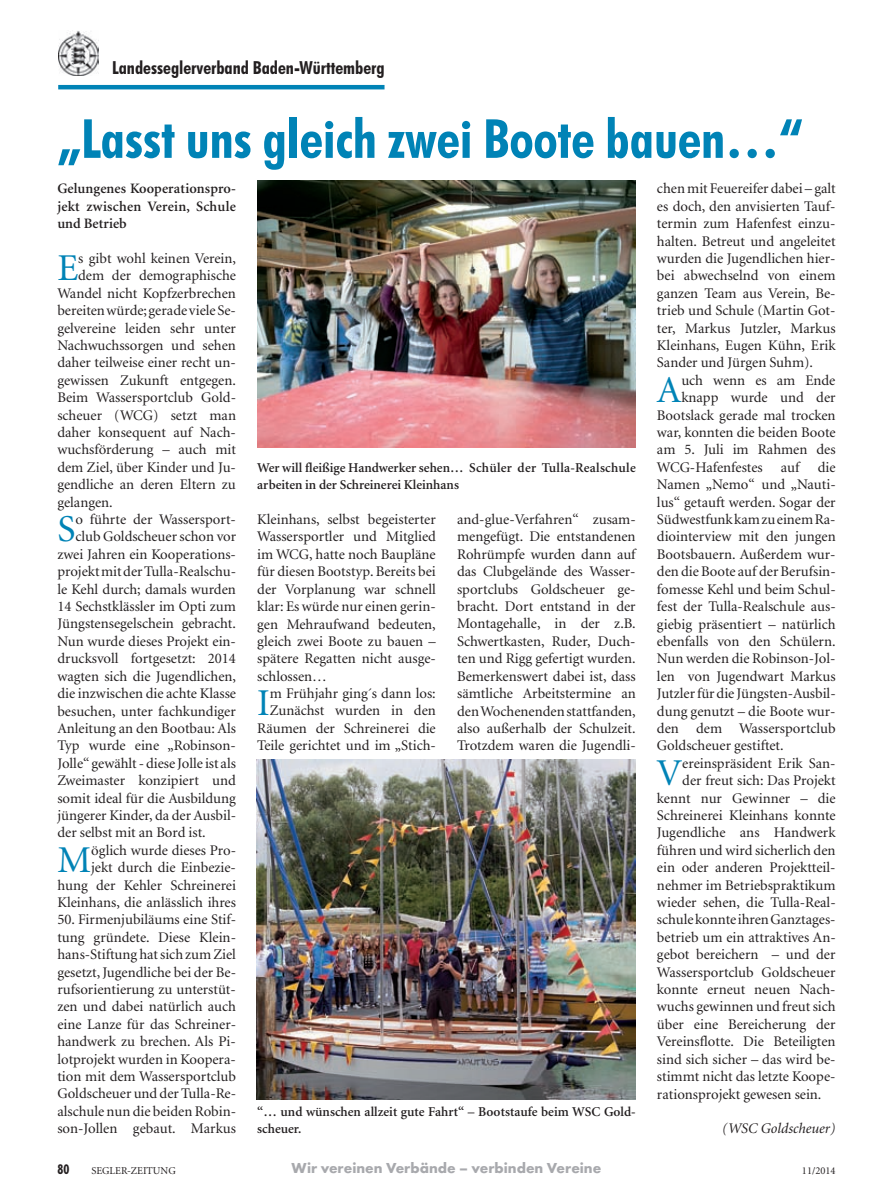
<style>
.page{position:relative;width:893px;height:1191px;background:#fff}
.page>*{position:absolute;margin:0;border:0;box-sizing:border-box;transform-origin:0 0}
.t1{font:700 condensed 54px "Futura BT";color:#0083b6}
.t2{font:37.95px "Minion";color:#0083b6}
.t3{font:700 condensed 18px "Futura BT";color:#231f20}
.t4{font:700 15px "Futura T";color:#a8a9ad}
.t5{font:14.7px/17.4px "Minion";color:#231f20;text-align:justify}
.t6{font:italic 14.7px "Minion";color:#231f20}
.t7{font:600 14.4px/17.4px "Minion";letter-spacing:.01em;color:#231f20;text-align:justify}
.t8{font:600 13.5px/17.4px "Minion";color:#231f20}
.t9{font:700 condensed 13.5px "Futura BT";color:#231f20}
.t10{font:10.5px "Minion";color:#231f20}
</style>
<div class="page">
<svg style="left:58px;top:49px;width:1px;height:14px"></svg>
<img style="left:59px;top:31px;width:40px;height:45px">
<hr style="left:58px;top:85px;width:326px;height:4px;background:#0083b6">
<img style="left:256px;top:759px;width:380px;height:340px">
<img style="left:257px;top:181px;width:379px;height:267px">
<p class="t3" style="left:112px;top:60px;width:274px">Landesseglerverband Baden-Württemberg</p>
<h1 class="t1" style="left:57px;top:116px;width:747px">„Lasst uns gleich zwei Boote bauen…“</h1>
<p class="t7" style="left:57px;top:181px;width:180px">Gelungenes Kooperationspro&shy;jekt zwischen Verein, Schule und Betrieb</p>
<h2 class="t2" style="left:57px;top:253px;width:22px">E</h2>
<p class="t5" style="left:78px;top:251px;width:159px">s gibt wohl keinen Verein,</p>
<p class="t5" style="left:78px;top:268px;width:159px">dem der demographische</p>
<p class="t5" style="left:57px;top:285px;width:180px">Wandel nicht Kopfzerbrechen</p>
<p class="t5" style="left:57px;top:303px;width:180px">bereiten würde; gerade viele Se-</p>
<p class="t5" style="left:57px;top:320px;width:180px">gelvereine leiden sehr unter</p>
<p class="t5" style="left:57px;top:338px;width:180px">Nachwuchssorgen und sehen</p>
<p class="t5" style="left:57px;top:355px;width:180px">daher teilweise einer recht un-</p>
<p class="t5" style="left:57px;top:372px;width:180px">gewissen Zukunft entgegen.</p>
<p class="t5" style="left:57px;top:390px;width:180px">Beim Wassersportclub Gold-</p>
<p class="t5" style="left:57px;top:407px;width:180px">scheuer (WCG) setzt man</p>
<p class="t5" style="left:57px;top:425px;width:180px">daher konsequent auf Nach-</p>
<p class="t5" style="left:57px;top:442px;width:180px">wuchsförderung – auch mit</p>
<p class="t5" style="left:57px;top:459px;width:180px">dem Ziel, über Kinder und Ju-</p>
<p class="t5" style="left:57px;top:477px;width:180px">gendliche an deren Eltern zu</p>
<p class="t5" style="left:57px;top:494px;width:57px">gelangen.</p>
<h2 class="t2" style="left:57px;top:514px;width:20px">S</h2>
<p class="t5" style="left:75px;top:512px;width:162px">o führte der Wassersport-</p>
<p class="t5" style="left:75px;top:529px;width:162px">club Goldscheuer schon vor</p>
<p class="t5" style="left:57px;top:546px;width:180px">zwei Jahren ein Kooperations-</p>
<p class="t5" style="left:57px;top:564px;width:180px">projekt mit der Tulla-Realschu-</p>
<p class="t5" style="left:57px;top:581px;width:180px">le Kehl durch; damals wurden</p>
<p class="t5" style="left:57px;top:599px;width:180px">14 Sechstklässler im Opti zum</p>
<p class="t5" style="left:57px;top:616px;width:180px">Jüngstensegelschein gebracht.</p>
<p class="t5" style="left:57px;top:633px;width:180px">Nun wurde dieses Projekt ein-</p>
<p class="t5" style="left:57px;top:651px;width:180px">drucksvoll fortgesetzt: 2014</p>
<p class="t5" style="left:57px;top:668px;width:180px">wagten sich die Jugendlichen,</p>
<p class="t5" style="left:57px;top:686px;width:180px">die inzwischen die achte Klasse</p>
<p class="t5" style="left:57px;top:703px;width:180px">besuchen, unter fachkundiger</p>
<p class="t5" style="left:57px;top:720px;width:180px">Anleitung an den Bootbau: Als</p>
<p class="t5" style="left:57px;top:738px;width:180px">Typ wurde eine „Robinson-</p>
<p class="t5" style="left:57px;top:755px;width:180px">Jolle“ gewählt - diese Jolle ist als</p>
<p class="t5" style="left:57px;top:773px;width:180px">Zweimaster konzipiert und</p>
<p class="t5" style="left:57px;top:790px;width:180px">somit ideal für die Ausbildung</p>
<p class="t5" style="left:57px;top:808px;width:180px">jüngerer Kinder, da der Ausbil-</p>
<p class="t5" style="left:57px;top:825px;width:150px">der selbst mit an Bord ist.</p>
<h2 class="t2" style="left:57px;top:845px;width:35px">M</h2>
<p class="t5" style="left:57px;top:842px;width:180px;text-align:right">öglich wurde dieses Pro-<br>jekt durch die Einbezie&shy;hung der Kehler Schreinerei<br>Kleinhans, die anlässlich ihres</p>
<p class="t5" style="left:57px;top:912px;width:180px">50. Firmenjubiläums eine Stif&shy;tung gründete. Diese Klein&shy;hans-Stiftung hat sich zum Ziel gesetzt, Jugendliche bei der Be&shy;rufsorientierung zu unterstüt&shy;zen und dabei natürlich auch eine Lanze für das Schreiner&shy;handwerk zu brechen. Als Pi&shy;lotprojekt wurden in Koopera&shy;tion mit dem Wassersportclub Goldscheuer und der Tulla-Re&shy;alschule nun die beiden Robin&shy;son-Jollen gebaut. Markus</p>
<p class="t8" style="left:257px;top:460px;width:380px">Wer will fleißige Handwerker sehen… Schüler der Tulla-Realschule arbeiten in der Schreinerei Kleinhans</p>
<p class="t5" style="left:257px;top:512px;width:180px">Kleinhans, selbst begeisterter Wassersportler und Mitglied im WCG, hatte noch Baupläne für diesen Bootstyp. Bereits bei der Vorplanung war schnell klar: Es würde nur einen gerin&shy;gen Mehraufwand bedeuten, gleich zwei Boote zu bauen – spätere Regatten nicht ausge&shy;schlossen…</p>
<h2 class="t2" style="left:257px;top:688px;width:14px">I</h2>
<p class="t5" style="left:257px;top:686px;width:180px;text-align:right">m Frühjahr ging´s dann los:<br>Zunächst wurden in den<br>Räumen der Schreinerei die<br>Teile gerichtet und im „Stich-</p>
<p class="t5" style="left:457px;top:512px;width:180px">and-glue-Verfahren“ zusam&shy;mengefügt. Die entstandenen Rohrümpfe wurden dann auf das Clubgelände des Wasser&shy;sportclubs Goldscheuer ge&shy;bracht. Dort entstand in der Montagehalle, in der z.B.<br>Schwertkasten, Ruder, Duch&shy;ten und Rigg gefertigt wurden.<br>Bemerkenswert dabei ist, dass sämtliche Arbeitstermine an den Wochenenden stattfanden, also außerhalb der Schulzeit.<br>Trotzdem waren die Jugendli-</p>
<p class="t8" style="left:257px;top:1104px;width:380px">“… und wünschen allzeit gute Fahrt“ – Bootstaufe beim WSC Gold&shy;scheuer.</p>
<p class="t5" style="left:657px;top:181px;width:180px">chen mit Feuereifer dabei – galt es doch, den anvisierten Tauf&shy;termin zum Hafenfest einzu&shy;halten. Betreut und angeleitet wurden die Jugendlichen hier&shy;bei abwechselnd von einem ganzen Team aus Verein, Be&shy;trieb und Schule (Martin Got&shy;ter, Markus Jutzler, Markus Kleinhans, Eugen Kühn, Erik Sander und Jürgen Suhm).</p>
<h2 class="t2" style="left:657px;top:375px;width:26px">A</h2>
<p class="t5" style="left:681px;top:372px;width:156px">uch wenn es am Ende</p>
<p class="t5" style="left:681px;top:390px;width:156px">knapp wurde und der</p>
<p class="t5" style="left:657px;top:407px;width:180px">Bootslack gerade mal trocken</p>
<p class="t5" style="left:657px;top:425px;width:180px">war, konnten die beiden Boote</p>
<p class="t5" style="left:657px;top:442px;width:180px">am 5. Juli im Rahmen des</p>
<p class="t5" style="left:657px;top:459px;width:144px">WCG-Hafenfestes auf</p>
<p class="t5" style="left:657px;top:459px;width:180px;text-indent:161px">die Namen „Nemo“ und „Nauti&shy;lus“ getauft werden. Sogar der Südwestfunk kam zu einem Ra&shy;diointerview mit den jungen Bootsbauern. Außerdem wur&shy;den die Boote auf der Berufsin&shy;fomesse Kehl und beim Schul&shy;fest der Tulla-Realschule aus&shy;giebig präsentiert – natürlich ebenfalls von den Schülern.<br>Nun werden die Robinson-Jol&shy;len von Jugendwart Markus Jutzler für die Jüngsten-Ausbil&shy;dung genutzt – die Boote wur&shy;den dem Wassersportclub Goldscheuer gestiftet.</p>
<h2 class="t2" style="left:657px;top:758px;width:27px">V</h2>
<p class="t5" style="left:682px;top:755px;width:155px">ereinspräsident Erik San-</p>
<p class="t5" style="left:682px;top:773px;width:155px">der freut sich: Das Projekt</p>
<p class="t5" style="left:657px;top:790px;width:180px">kennt nur Gewinner – die</p>
<p class="t5" style="left:657px;top:807px;width:180px">Schreinerei Kleinhans konnte</p>
<p class="t5" style="left:657px;top:825px;width:180px">Jugendliche ans Handwerk</p>
<p class="t5" style="left:657px;top:842px;width:180px">führen und wird sicherlich den</p>
<p class="t5" style="left:657px;top:860px;width:180px">ein oder anderen Projektteil-</p>
<p class="t5" style="left:657px;top:877px;width:180px">nehmer im Betriebspraktikum</p>
<p class="t5" style="left:657px;top:894px;width:180px">wieder sehen, die Tulla-Real-</p>
<p class="t5" style="left:657px;top:912px;width:180px">schule konnte ihren Ganztages-</p>
<p class="t5" style="left:657px;top:929px;width:180px">betrieb um ein attraktives An-</p>
<p class="t5" style="left:657px;top:947px;width:180px">gebot bereichern – und der</p>
<p class="t5" style="left:657px;top:964px;width:180px">Wassersportclub Goldscheuer</p>
<p class="t5" style="left:657px;top:982px;width:180px">konnte erneut neuen Nach-</p>
<p class="t5" style="left:657px;top:999px;width:180px">wuchs gewinnen und freut sich</p>
<p class="t5" style="left:657px;top:1016px;width:180px">über eine Bereicherung der</p>
<p class="t5" style="left:657px;top:1034px;width:180px">Vereinsflotte. Die Beteiligten</p>
<p class="t5" style="left:657px;top:1051px;width:180px">sind sich sicher – das wird be-</p>
<p class="t5" style="left:657px;top:1069px;width:180px">stimmt nicht das letzte Koope-</p>
<p class="t5" style="left:657px;top:1086px;width:166px">rationsprojekt gewesen sein.</p>
<p class="t6" style="left:722px;top:1122px;width:115px">(WSC Goldscheuer)</p>
<p class="t9" style="left:57px;top:1163px;width:13px">80</p>
<p class="t10" style="left:91px;top:1166px;width:86px">SEGLER-ZEITUNG</p>
<p class="t4" style="left:292px;top:1162px;width:311px">Wir vereinen Verbände – verbinden Vereine</p>
<p class="t10" style="left:802px;top:1166px;width:35px">11/2014</p>
</div>
